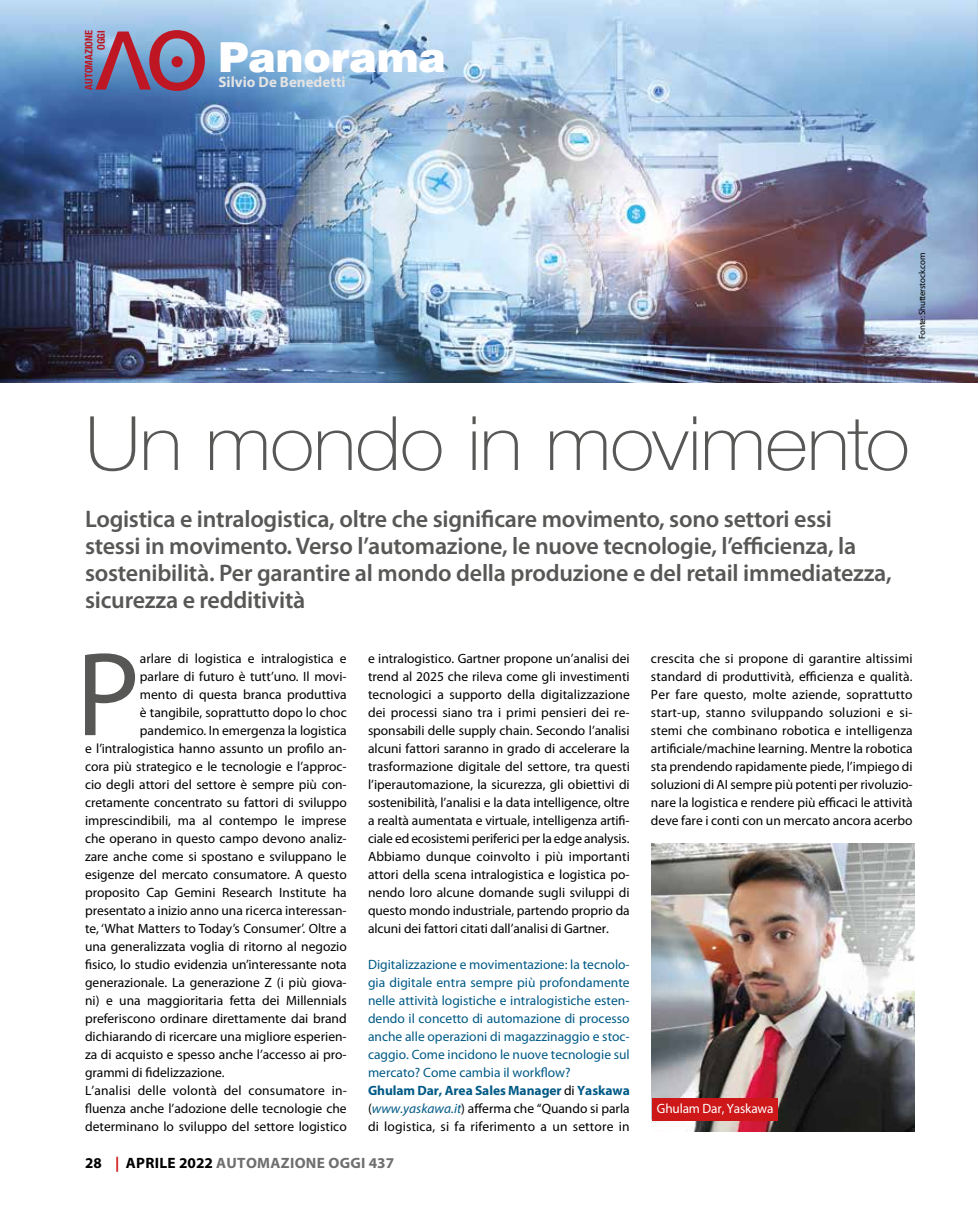
<style>
.page{position:relative;width:978px;height:1212px;background:#fff}
.page>*{position:absolute;margin:0;border:0;box-sizing:border-box;transform-origin:0 0}
.t1{font:120.3px "Myriad Pro";color:#575756}
.t2{font:100 75px "Helvetica Neue LT";letter-spacing:-.01em;color:#575756;scale:1.1 1}
.t3{font:900 41.4px "Helvetica LT Std";color:#fff}
.t4{font:600 24px/27px "Myriad Pro";letter-spacing:-.01em;color:#575756}
.t5{font:700 15px "Myriad Pro";letter-spacing:.02em;color:#706f6f}
.t6{font:700 15px "Myriad Pro";color:#e3e3e3}
.t7{font:13.5px/18px "Myriad Pro";color:#000;text-align:justify}
.t8{font:13.5px/18px "Myriad Pro";color:#005a86}
.t9{font:13.5px "Myriad Pro";letter-spacing:-.01em;color:#fff}
.t10{font:700 condensed 10.35px/12.3px "Helvetica Neue";color:#be1622;text-align:right}
.t11{font:9px "Myriad Pro";letter-spacing:-.025em;color:#000}
.s1{font-weight:700}
.s2{color:#000}
.s3{font-style:italic}
.s4{color:#cd1719}
</style>
<div class="page">
<img style="left:0;top:0;width:978px;height:382px">
<svg style="left:95px;top:30px;width:110px;height:61px"></svg>
<div style="left:172px;top:56px;width:11px;height:11px;background:#be1622;border-radius:50%"></div>
<img style="left:652px;top:843px;width:262px;height:288px">
<div style="left:653px;top:1099px;width:125px;height:22px;background:#cd1719"></div>
<p class="t10" style="left:82px;top:90px;width:61px;rotate:-90deg">AUTOMAZIONE<br>OGGI</p>
<h3 class="t3" style="left:218px;top:30px;width:229px">Panorama</h3>
<p class="t6" style="left:218px;top:72px;width:129px">Silvio De Benedetti</p>
<p class="t11" style="left:917px;top:339px;width:88px;rotate:-90deg">Fonte: Shutterstock.com</p>
<h2 class="t2" style="left:85px;top:400px;width:751px">Un mondo in movimento</h2>
<p class="t4" style="left:85px;top:504px;width:808px">Logistica e intralogistica, oltre che significare movimento, sono settori essi stessi in movimento. Verso l’automazione, le nuove tecnologie, l’efficienza, la sostenibilità. Per garantire al mondo della produzione e del retail immediatezza, sicurezza e redditività</p>
<h1 class="t1" style="left:76px;top:629px;width:66px">P</h1>
<p class="t7" style="left:140px;top:650px;width:208px">arlare di logistica e intralogistica e</p>
<p class="t7" style="left:140px;top:668px;width:208px">parlare di futuro è tutt’uno. Il movi-</p>
<p class="t7" style="left:140px;top:686px;width:208px">mento di questa branca produttiva</p>
<p class="t7" style="left:140px;top:704px;width:208px">è tangibile, soprattutto dopo lo choc</p>
<p class="t7" style="left:140px;top:722px;width:208px">pandemico. In emergenza la logistica</p>
<p class="t7" style="left:85px;top:740px;width:263px">e l’intralogistica hanno assunto un profilo an-</p>
<p class="t7" style="left:85px;top:758px;width:263px">cora più strategico e le tecnologie e l’approc-</p>
<p class="t7" style="left:85px;top:776px;width:263px">cio degli attori del settore è sempre più con-</p>
<p class="t7" style="left:85px;top:794px;width:263px">cretamente concentrato su fattori di sviluppo</p>
<p class="t7" style="left:85px;top:812px;width:263px">imprescindibili, ma al contempo le imprese</p>
<p class="t7" style="left:85px;top:830px;width:263px">che operano in questo campo devono analiz-</p>
<p class="t7" style="left:85px;top:848px;width:263px">zare anche come si spostano e sviluppano le</p>
<p class="t7" style="left:85px;top:866px;width:263px">esigenze del mercato consumatore. A questo</p>
<p class="t7" style="left:85px;top:884px;width:263px">proposito Cap Gemini Research Institute ha</p>
<p class="t7" style="left:85px;top:902px;width:263px">presentato a inizio anno una ricerca interessan-</p>
<p class="t7" style="left:85px;top:920px;width:263px">te, ‘What Matters to Today’s Consumer’. Oltre a</p>
<p class="t7" style="left:85px;top:938px;width:263px">una generalizzata voglia di ritorno al negozio</p>
<p class="t7" style="left:85px;top:956px;width:263px">fisico, lo studio evidenzia un’interessante nota</p>
<p class="t7" style="left:85px;top:974px;width:263px">generazionale. La generazione Z (i più giova-</p>
<p class="t7" style="left:85px;top:992px;width:263px">ni) e una maggioritaria fetta dei Millennials</p>
<p class="t7" style="left:85px;top:1010px;width:263px">preferiscono ordinare direttamente dai brand</p>
<p class="t7" style="left:85px;top:1028px;width:263px">dichiarando di ricercare una migliore esperien-</p>
<p class="t7" style="left:85px;top:1046px;width:263px">za di acquisto e spesso anche l’accesso ai pro-</p>
<p class="t7" style="left:85px;top:1064px;width:141px">grammi di fidelizzazione.</p>
<p class="t7" style="left:85px;top:1082px;width:263px">L’analisi delle volontà del consumatore in-</p>
<p class="t7" style="left:85px;top:1100px;width:263px">fluenza anche l’adozione delle tecnologie che</p>
<p class="t7" style="left:85px;top:1118px;width:263px">determinano lo sviluppo del settore logistico</p>
<p class="t7" style="left:368px;top:650px;width:263px">e intralogistico. Gartner propone un’analisi dei trend al 2025 che rileva come gli investimenti tecnologici a supporto della digitalizzazione dei processi siano tra i primi pensieri dei re&shy;sponsabili delle supply chain. Secondo l’analisi alcuni fattori saranno in grado di accelerare la trasformazione digitale del settore, tra questi l’iperautomazione, la sicurezza, gli obiettivi di sostenibilità, l’analisi e la data intelligence, oltre a realtà aumentata e virtuale, intelligenza artifi&shy;ciale ed ecosistemi periferici per la edge analysis.<br>Abbiamo dunque coinvolto i più importanti attori della scena intralogistica e logistica po&shy;nendo loro alcune domande sugli sviluppi di questo mondo industriale, partendo proprio da alcuni dei fattori citati dall’analisi di Gartner.</p>
<p class="t8" style="left:368px;top:956px;width:263px">Digitalizzazione e movimentazione: la tecnolo&shy;gia digitale entra sempre più profondamente nelle attività logistiche e intralogistiche esten&shy;dendo il concetto di automazione di processo anche alle operazioni di magazzinaggio e stoc&shy;caggio. Come incidono le nuove tecnologie sul mercato? Come cambia il workflow?<br><span class="s1">Ghulam Dar, Area Sales Manager</span> <span class="s2">di</span> <span class="s1">Yaskawa </span><span class="s2">(</span><span class="s3">www.yaskawa.it</span><span class="s2">) afferma che “Quando si parla di logistica, si fa riferimento a un settore in</span></p>
<p class="t5" style="left:85px;top:1153px;width:311px"><span class="s2">28</span> <span class="s4">|</span> <span class="s2">APRILE 2022</span> AUTOMAZIONE OGGI 437</p>
<p class="t7" style="left:651px;top:650px;width:263px">crescita che si propone di garantire altissimi standard di produttività, efficienza e qualità.<br>Per fare questo, molte aziende, soprattutto start-up, stanno sviluppando soluzioni e si&shy;stemi che combinano robotica e intelligenza artificiale/machine learning. Mentre la robotica sta prendendo rapidamente piede, l’impiego di soluzioni di AI sempre più potenti per rivoluzio&shy;nare la logistica e rendere più efficaci le attività deve fare i conti con un mercato ancora acerbo</p>
<p class="t9" style="left:657px;top:1101px;width:118px">Ghulam Dar, Yaskawa</p>
</div>
